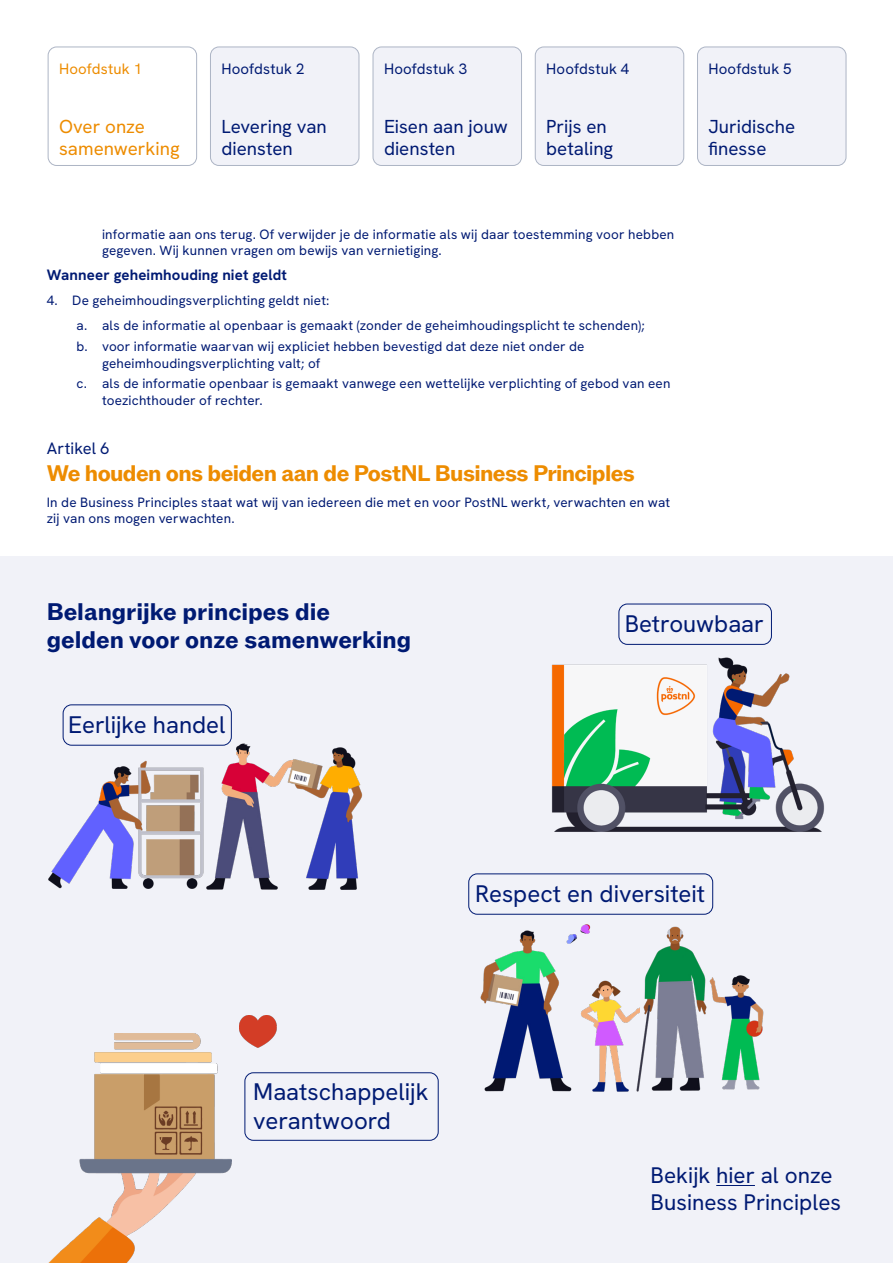
<style>
.page{position:relative;width:893px;height:1263px;background:#fff}
.page>*{position:absolute;margin:0;border:0;box-sizing:border-box;transform-origin:0 0}
.Business_principles{font:24px/28.8px "Hanken Grotesk";color:#001a73}
.Business_principles-2{font:700 24px/28.8px "ABCROM";color:#001a73}
.Titels_artikelen{font:700 22.5px "ABCROM";letter-spacing:-.025em;color:#ed8c00}
.Business_principles-3{font:22.5px/27px "Hanken Grotesk";color:#001a73}
.t1{font:18.75px/22.5px "Hanken Grotesk";color:#001a73}
.t2{font:18.75px/22.5px "Hanken Grotesk";color:#ed8c00}
.t3{font:16.5px "Hanken Grotesk";letter-spacing:.005em;color:#001a73}
.t4{font:15px "Hanken Grotesk";letter-spacing:.01em;color:#001a73}
.Titel_paragrafen_artikel{font:700 15px "Hanken Grotesk";letter-spacing:.01em;color:#001a73}
.t5{font:15px "Hanken Grotesk";letter-spacing:.01em;color:#ed8c00}
.Bodytekst_zonder_opsomming_en_zonder_ins{font:13.5px/16.5px "Hanken Grotesk";letter-spacing:.015em;color:#001a73}
</style>
<div class="page">
<div style="left:48px;top:47px;width:149px;height:119px;border:1px solid #adb5c5;border-radius:9px"></div>
<div style="left:210px;top:47px;width:149px;height:118px;background:#f1f2f8;border-radius:9px"></div>
<div style="left:210px;top:47px;width:149px;height:119px;border:1px solid #adb5c5;border-radius:9px"></div>
<div style="left:373px;top:47px;width:148px;height:118px;background:#f1f2f8;border-radius:9px"></div>
<div style="left:373px;top:47px;width:149px;height:119px;border:1px solid #adb5c5;border-radius:9px"></div>
<div style="left:535px;top:47px;width:149px;height:118px;background:#f1f2f8;border-radius:9px"></div>
<div style="left:535px;top:47px;width:149px;height:119px;border:1px solid #adb5c5;border-radius:9px"></div>
<div style="left:697px;top:47px;width:149px;height:118px;background:#f1f2f8;border-radius:9px"></div>
<div style="left:697px;top:47px;width:149px;height:119px;border:1px solid #adb5c5;border-radius:9px"></div>
<div style="left:0;top:556px;width:893px;height:707px;background:#f1f2f8"></div>
<hr style="left:716px;top:1185px;width:39px;height:1px;background:#001a73">
<img style="left:551px;top:657px;width:273px;height:175px">
<img style="left:156px;top:739px;width:101px;height:140px">
<img style="left:48px;top:753px;width:184px;height:137px">
<img style="left:257px;top:747px;width:106px;height:143px">
<img style="left:716px;top:975px;width:48px;height:115px">
<img style="left:607px;top:981px;width:5px;height:78px">
<img style="left:480px;top:930px;width:127px;height:162px">
<img style="left:612px;top:909px;width:104px;height:183px">
<img style="left:561px;top:924px;width:35px;height:27px">
<img style="left:48px;top:1034px;width:184px;height:229px">
<img style="left:240px;top:1015px;width:37px;height:32px">
<div style="left:63px;top:705px;width:169px;height:40px;border:1px solid #001a73;border-radius:9px"></div>
<div style="left:619px;top:604px;width:153px;height:40px;border:1px solid #001a73;border-radius:9px"></div>
<div style="left:469px;top:874px;width:244px;height:40px;border:1px solid #001a73;border-radius:9px"></div>
<div style="left:245px;top:1072px;width:193px;height:68px;border:1px solid #001a73;border-radius:9px"></div>
<p class="t5" style="left:59px;top:59px;width:85px">Hoofdstuk 1</p>
<p class="t4" style="left:221px;top:59px;width:85px">Hoofdstuk 2</p>
<p class="t4" style="left:384px;top:59px;width:85px">Hoofdstuk 3</p>
<p class="t4" style="left:546px;top:59px;width:85px">Hoofdstuk 4</p>
<p class="t4" style="left:708px;top:59px;width:85px">Hoofdstuk 5</p>
<h3 class="t2" style="left:59px;top:115px;width:122px">Over onze samenwerking</h3>
<h3 class="t1" style="left:221px;top:115px;width:107px">Levering van diensten</h3>
<h3 class="t1" style="left:384px;top:115px;width:125px">Eisen aan jouw diensten</h3>
<h3 class="t1" style="left:546px;top:115px;width:69px">Prijs en betaling</h3>
<h3 class="t1" style="left:708px;top:115px;width:88px">Juridische finesse</h3>
<p class="Bodytekst_zonder_opsomming_en_zonder_ins" style="left:102px;top:226px;width:574px">informatie aan ons terug. Of verwijder je de informatie als wij daar toestemming voor hebben gegeven. Wij kunnen vragen om bewijs van vernietiging.</p>
<p class="Titel_paragrafen_artikel" style="left:47px;top:265px;width:242px">Wanneer geheimhouding niet geldt</p>
<p class="Bodytekst_zonder_opsomming_en_zonder_ins" style="left:47px;top:292px;width:284px">4. De geheimhoudingsverplichting geldt niet:</p>
<p class="Bodytekst_zonder_opsomming_en_zonder_ins" style="left:77px;top:317px;width:570px">a. als de informatie al openbaar is gemaakt (zonder de geheimhoudingsplicht te schenden);</p>
<p class="Bodytekst_zonder_opsomming_en_zonder_ins" style="left:102px;top:338px;width:484px;text-indent:-26px">b. voor informatie waarvan wij expliciet hebben bevestigd dat deze niet onder de geheimhoudingsverplichting valt; of</p>
<p class="Bodytekst_zonder_opsomming_en_zonder_ins" style="left:102px;top:375px;width:570px;text-indent:-26px">c. als de informatie openbaar is gemaakt vanwege een wettelijke verplichting of gebod van een toezichthouder of rechter.</p>
<p class="t3" style="left:47px;top:438px;width:64px">Artikel 6</p>
<p class="Titels_artikelen" style="left:47px;top:460px;width:590px">We houden ons beiden aan de PostNL Business Principles</p>
<p class="Bodytekst_zonder_opsomming_en_zonder_ins" style="left:47px;top:493px;width:625px">In de Business Principles staat wat wij van iedereen die met en voor PostNL werkt, verwachten en wat zij van ons mogen verwachten.</p>
<p class="Business_principles-2" style="left:47px;top:597px;width:366px">Belangrijke principes die gelden voor onze samenwerking</p>
<p class="Business_principles" style="left:68px;top:710px;width:159px">Eerlijke handel</p>
<p class="Business_principles" style="left:625px;top:608px;width:141px">Betrouwbaar</p>
<p class="Business_principles" style="left:475px;top:878px;width:231px">Respect en diversiteit</p>
<p class="Business_principles" style="left:253px;top:1077px;width:177px">Maatschappelijk verantwoord</p>
<p class="Business_principles-3" style="left:651px;top:1161px;width:192px">Bekijk hier al onze<br>Business Principles</p>
</div>
